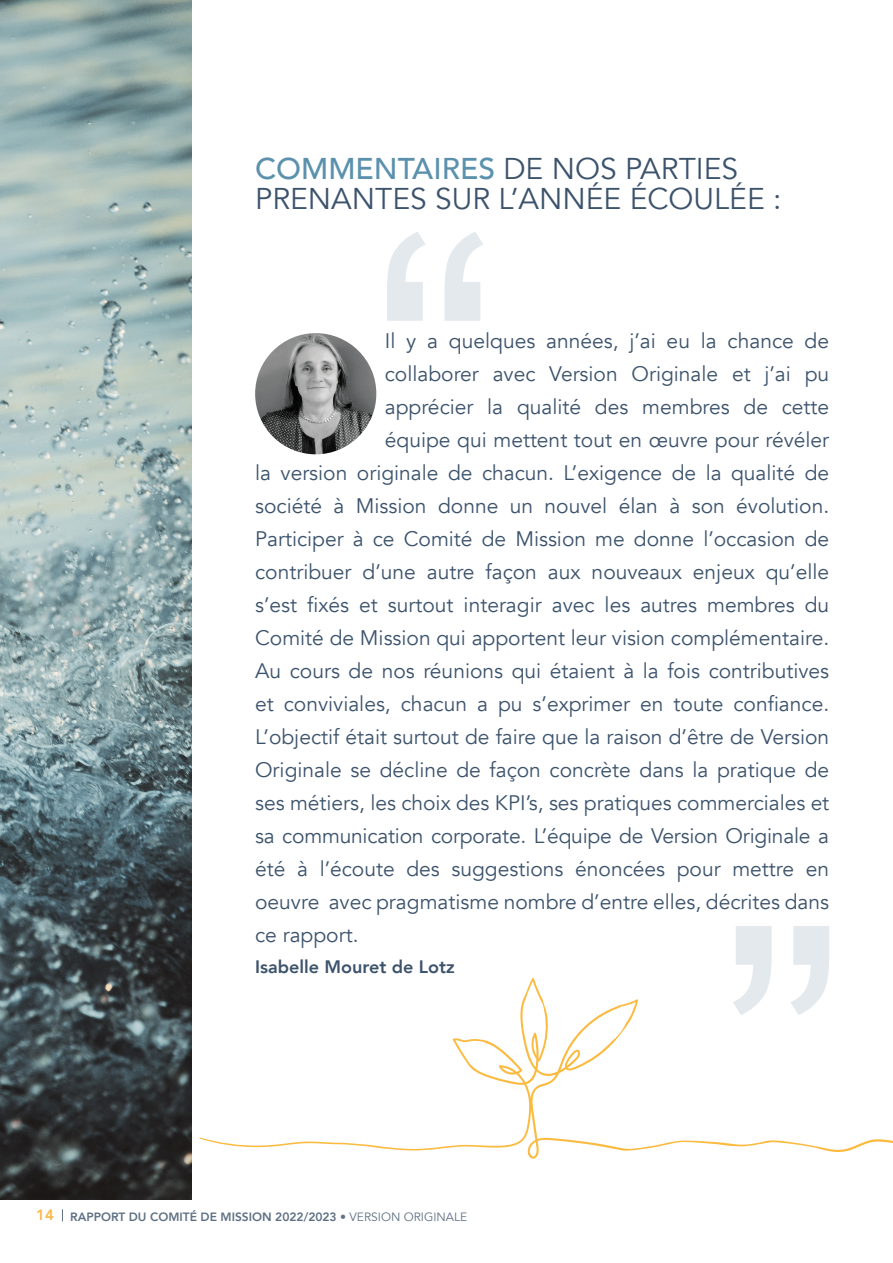
<style>
.page{position:relative;width:893px;height:1263px;background:#fff}
.page>*{position:absolute;margin:0;border:0;box-sizing:border-box;transform-origin:0 0}
._24_cap{font:30px/30px "Avenir";color:#3c536c}
._18_light{font:21px "Avenir";color:#3c536c}
.Body{font:800 18px "Avenir";color:#3c536c}
.t1{font:800 12px "Avenir";color:#5e7083}
.s1{font-weight:500;color:#5b91ad}
.s2{font-size:15px;color:#fbb748}
.s3{font-weight:400}
</style>
<div class="page">
<svg style="left:62px;top:1209px;width:1px;height:12px"></svg>
<svg style="left:199px;top:978px;width:694px;height:181px"></svg>
<img style="left:0;top:0;width:191px;height:1199px">
<svg style="left:387px;top:232px;width:96px;height:89px"></svg>
<svg style="left:733px;top:926px;width:96px;height:89px"></svg>
<img style="left:255px;top:333px;width:121px;height:121px;border-radius:61px">
<p class="_24_cap" style="left:255px;top:154px;width:528px"><span class="s1">COMMENTAIRES</span> DE NOS PARTIES<br>PRENANTES SUR L’ANNÉE ÉCOULÉE :</p>
<p class="_18_light" style="left:385px;top:328px;width:446px">Il y a quelques années, j’ai eu la chance de</p>
<p class="_18_light" style="left:385px;top:361px;width:446px">collaborer avec Version Originale et j’ai pu</p>
<p class="_18_light" style="left:385px;top:394px;width:446px">apprécier la qualité des membres de cette</p>
<p class="_18_light" style="left:385px;top:427px;width:446px">équipe qui mettent tout en œuvre pour révéler</p>
<p class="_18_light" style="left:255px;top:460px;width:576px">la version originale de chacun. L’exigence de la qualité de</p>
<p class="_18_light" style="left:255px;top:493px;width:576px">société à Mission donne un nouvel élan à son évolution.</p>
<p class="_18_light" style="left:255px;top:526px;width:576px">Participer à ce Comité de Mission me donne l’occasion de</p>
<p class="_18_light" style="left:255px;top:559px;width:576px">contribuer d’une autre façon aux nouveaux enjeux qu’elle</p>
<p class="_18_light" style="left:255px;top:592px;width:576px">s’est fixés et surtout interagir avec les autres membres du</p>
<p class="_18_light" style="left:255px;top:625px;width:575px">Comité de Mission qui apportent leur vision complémentaire.</p>
<p class="_18_light" style="left:255px;top:658px;width:576px">Au cours de nos réunions qui étaient à la fois contributives</p>
<p class="_18_light" style="left:255px;top:691px;width:576px">et conviviales, chacun a pu s’exprimer en toute confiance.</p>
<p class="_18_light" style="left:255px;top:724px;width:576px">L’objectif était surtout de faire que la raison d’être de Version</p>
<p class="_18_light" style="left:255px;top:757px;width:576px">Originale se décline de façon concrète dans la pratique de</p>
<p class="_18_light" style="left:255px;top:790px;width:576px">ses métiers, les choix des KPI’s, ses pratiques commerciales et</p>
<p class="_18_light" style="left:255px;top:823px;width:575px">sa communication corporate. L’équipe de Version Originale a</p>
<p class="_18_light" style="left:255px;top:856px;width:575px">été à l’écoute des suggestions énoncées pour mettre en</p>
<p class="_18_light" style="left:255px;top:889px;width:575px">oeuvre avec pragmatisme nombre d’entre elles, décrites dans</p>
<p class="_18_light" style="left:255px;top:922px;width:105px">ce rapport.</p>
<p class="Body" style="left:255px;top:952px;width:201px">Isabelle Mouret de Lotz</p>
<p class="t1" style="left:36px;top:1208px;width:433px"><span class="s2">14</span> RAPPORT DU COMITÉ DE MISSION 2022/2023 • <span class="s3">VERSION ORIGINALE</span></p>
</div>
